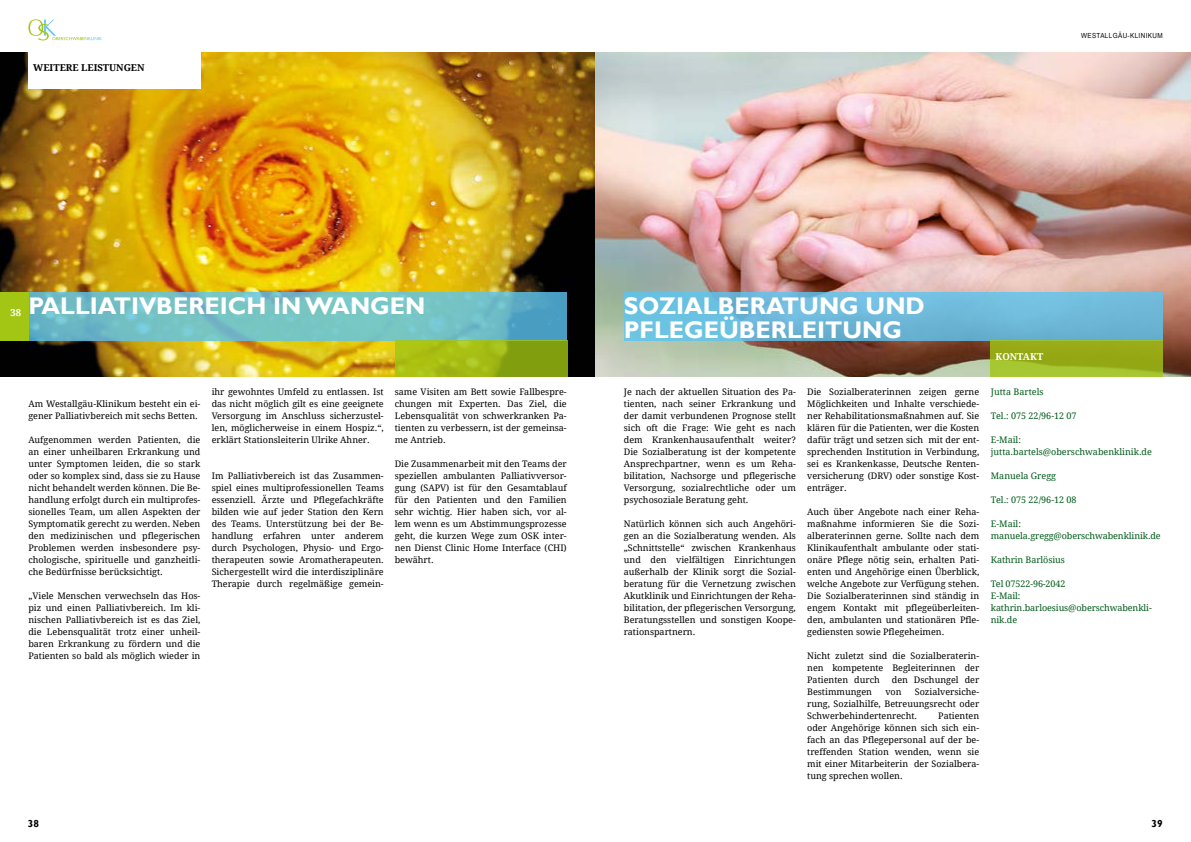
<style>
.page{position:relative;width:1191px;height:842px;background:#fff}
.page>*{position:absolute;margin:0;border:0;box-sizing:border-box;transform-origin:0 0}
.t1{font:700 24px/24px "Gill Alt One";color:#fff}
.t2{font:700 10.1px "Gill Alt One";color:#000}
.t3{font:700 9.5px "Droid Serif";color:#000}
.t4{font:700 9.5px "Droid Serif";color:#fff}
.t5{font:9px/12px "Droid Serif";color:#000;text-align:justify}
.t6{font:9px/12px "Droid Serif";letter-spacing:-.01em;color:#015a1a}
.t7{font:7px "Arial Narrow";letter-spacing:.05em;color:#000;scale:1.1 1}
</style>
<div class="page">
<svg style="left:28px;top:19px;width:74px;height:22px"></svg>
<img style="left:0;top:52px;width:595px;height:324px">
<img style="left:595px;top:52px;width:596px;height:324px">
<svg style="left:28px;top:292px;width:539px;height:48px;background:#6fbdc4"></svg>
<svg style="left:624px;top:292px;width:538px;height:48px;background:#6cb9da"></svg>
<div style="left:0;top:292px;width:28px;height:48px;background:#a2c613"></div>
<div style="left:28px;top:46px;width:172px;height:42px;background:#fff"></div>
<svg style="left:395px;top:340px;width:172px;height:36px;background:#99b313"></svg>
<svg style="left:990px;top:340px;width:172px;height:36px;background:#9ab21e"></svg>
<p class="t3" style="left:33px;top:63px;width:113px">WEITERE LEISTUNGEN</p>
<p class="t7" style="left:1081px;top:30px;width:76px">WESTALLGÄU-KLINIKUM</p>
<p class="t4" style="left:11px;top:307px;width:12px">38</p>
<h1 class="t1" style="left:28px;top:294px;width:398px">PALLIATIVBEREICH IN WANGEN</h1>
<h1 class="t1" style="left:624px;top:294px;width:302px">SOZIALBERATUNG UND<br>PFLEGEÜBERLEITUNG</h1>
<p class="t5" style="left:28px;top:398px;width:173px">Am Westallgäu-Klinikum besteht ein ei&shy;gener Palliativbereich mit sechs Betten.</p>
<p class="t5" style="left:28px;top:434px;width:173px">Aufgenommen werden Patienten, die an einer unheilbaren Erkrankung und unter Symptomen leiden, die so stark oder so komplex sind, dass sie zu Hause nicht behandelt werden können. Die Be&shy;handlung erfolgt durch ein multiprofes&shy;sionelles Team, um allen Aspekten der Symptomatik gerecht zu werden. Neben den medizinischen und pflegerischen Problemen werden insbesondere psy&shy;chologische, spirituelle und ganzheitli&shy;che Bedürfnisse berücksichtigt.</p>
<p class="t5" style="left:28px;top:590px;width:173px">„Viele Menschen verwechseln das Hos&shy;piz und einen Palliativbereich. Im kli&shy;nischen Palliativbereich ist es das Ziel, die Lebensqualität trotz einer unheil&shy;baren Erkrankung zu fördern und die Patienten so bald als möglich wieder in</p>
<p class="t5" style="left:212px;top:386px;width:173px">ihr gewohntes Umfeld zu entlassen. Ist das nicht möglich gilt es eine geeignete Versorgung im Anschluss sicherzustel&shy;len, möglicherweise in einem Hospiz.“, erklärt Stationsleiterin Ulrike Ahner.</p>
<p class="t5" style="left:212px;top:470px;width:173px">Im Palliativbereich ist das Zusammen&shy;spiel eines multiprofessionellen Teams essenziell. Ärzte und Pflegefachkräfte bilden wie auf jeder Station den Kern des Teams. Unterstützung bei der Be&shy;handlung erfahren unter anderem durch Psychologen, Physio- und Ergo&shy;therapeuten sowie Aromatherapeuten.<br>Sichergestellt wird die interdisziplinäre Therapie durch regelmäßige gemein-</p>
<p class="t5" style="left:395px;top:386px;width:173px">same Visiten am Bett sowie Fallbespre&shy;chungen mit Experten. Das Ziel, die Lebensqualität von schwerkranken Pa&shy;tienten zu verbessern, ist der gemeinsa&shy;me Antrieb.</p>
<p class="t5" style="left:395px;top:458px;width:173px">Die Zusammenarbeit mit den Teams der speziellen ambulanten Palliativversor&shy;gung (SAPV) ist für den Gesamtablauf für den Patienten und den Familien sehr wichtig. Hier haben sich, vor al&shy;lem wenn es um Abstimmungsprozesse geht, die kurzen Wege zum OSK inter&shy;nen Dienst Clinic Home Interface (CHI) bewährt.</p>
<p class="t5" style="left:624px;top:386px;width:173px">Je nach der aktuellen Situation des Pa&shy;tienten, nach seiner Erkrankung und der damit verbundenen Prognose stellt sich oft die Frage: Wie geht es nach dem Krankenhausaufenthalt weiter?<br>Die Sozialberatung ist der kompetente Ansprechpartner, wenn es um Reha&shy;bilitation, Nachsorge und pflegerische Versorgung, sozialrechtliche oder um psychosoziale Beratung geht.</p>
<p class="t5" style="left:624px;top:518px;width:173px">Natürlich können sich auch Angehöri&shy;gen an die Sozialberatung wenden. Als „Schnittstelle“ zwischen Krankenhaus und den vielfältigen Einrichtungen außerhalb der Klinik sorgt die Sozial&shy;beratung für die Vernetzung zwischen Akutklinik und Einrichtungen der Reha&shy;bilitation, der pflegerischen Versorgung, Beratungsstellen und sonstigen Koope&shy;rationspartnern.</p>
<p class="t5" style="left:807px;top:386px;width:173px">Die Sozialberaterinnen zeigen gerne Möglichkeiten und Inhalte verschiede&shy;ner Rehabilitationsmaßnahmen auf. Sie klären für die Patienten, wer die Kosten dafür trägt und setzen sich mit der ent&shy;sprechenden Institution in Verbindung, sei es Krankenkasse, Deutsche Renten&shy;versicherung (DRV) oder sonstige Kost&shy;enträger.</p>
<p class="t5" style="left:807px;top:506px;width:173px">Auch über Angebote nach einer Reha&shy;maßnahme informieren Sie die Sozi&shy;alberaterinnen gerne. Sollte nach dem Klinikaufenthalt ambulante oder stati&shy;onäre Pflege nötig sein, erhalten Pati&shy;enten und Angehörige einen Überblick, welche Angebote zur Verfügung stehen.<br>Die Sozialberaterinnen sind ständig in engem Kontakt mit pflegeüberleiten&shy;den, ambulanten und stationären Pfle&shy;gediensten sowie Pflegeheimen.</p>
<p class="t5" style="left:807px;top:650px;width:173px">Nicht zuletzt sind die Sozialberaterin&shy;nen kompetente Begleiterinnen der Patienten durch</p>
<p class="t5" style="left:891px;top:674px;width:89px">den Dschungel der</p>
<p class="t5" style="left:807px;top:686px;width:173px;text-indent:108px">Sozialversiche&shy;rung, Sozialhilfe, Betreuungsrecht oder Schwerbehindertenrecht.</p>
<p class="t5" style="left:807px;top:686px;width:66px">Bestimmungen</p>
<p class="t5" style="left:885px;top:686px;width:18px">von</p>
<p class="t5" style="left:807px;top:710px;width:173px;text-indent:131px">Patienten oder Angehörige können sich sich ein&shy;fach an das Pflegepersonal auf der be&shy;treffenden Station wenden, wenn sie mit einer Mitarbeiterin der Sozialbera&shy;tung sprechen wollen.</p>
<p class="t4" style="left:995px;top:351px;width:49px">KONTAKT</p>
<p class="t6" style="left:990px;top:386px;width:54px">Jutta Bartels</p>
<p class="t6" style="left:990px;top:410px;width:87px">Tel.: 075 22/96-12 07</p>
<p class="t6" style="left:990px;top:434px;width:163px">E-Mail: jutta.bartels@oberschwabenklinik.de</p>
<p class="t6" style="left:990px;top:470px;width:67px">Manuela Gregg</p>
<p class="t6" style="left:990px;top:494px;width:87px">Tel.: 075 22/96-12 08</p>
<p class="t6" style="left:990px;top:518px;width:171px">E-Mail: manuela.gregg@oberschwabenklinik.de</p>
<p class="t6" style="left:990px;top:554px;width:75px">Kathrin Barlösius</p>
<p class="t6" style="left:990px;top:578px;width:162px">Tel 07522-96-2042<br>E-Mail: kathrin.barloesius@oberschwabenkli&shy;nik.de</p>
<p class="t2" style="left:28px;top:818px;width:13px">38</p>
<p class="t2" style="left:1151px;top:818px;width:13px">39</p>
</div>
